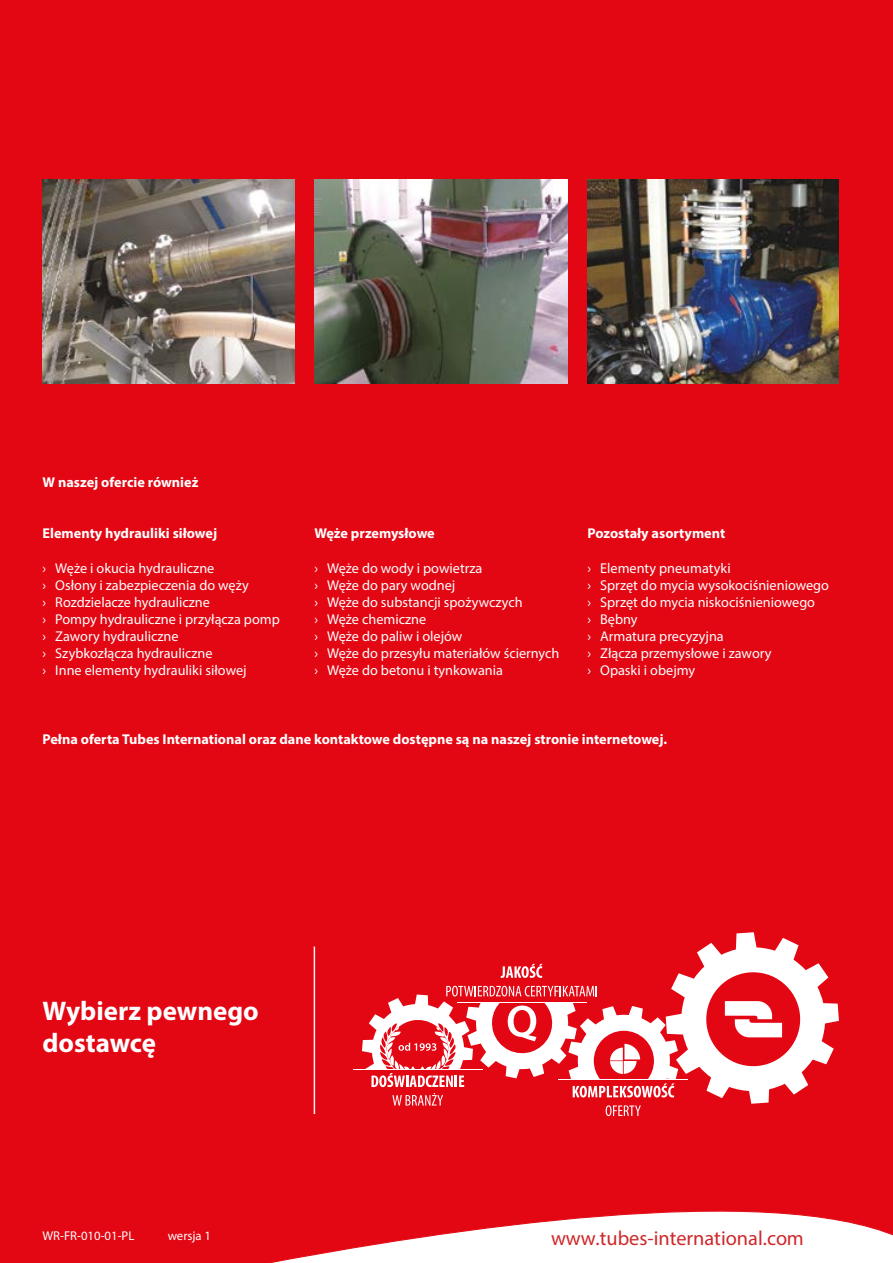
<style>
.page{position:relative;width:893px;height:1263px;background:#e30613}
.page>*{position:absolute;margin:0;border:0;box-sizing:border-box;transform-origin:0 0}
.t1{font:700 27px/32.4px "Myriad Pro";color:#fff}
.t2{font:20.25px "Myriad Pro";color:#cf272a}
.t3{font:14.25px/17.1px "Myriad Pro";color:#fff}
.t4{font:700 14.25px "Myriad Pro";color:#fff}
.t5{font:12.75px "Myriad Pro";color:#fff}
</style>
<div class="page">
<img style="left:43px;top:179px;width:251px;height:204px">
<img style="left:314px;top:179px;width:254px;height:204px">
<img style="left:587px;top:179px;width:252px;height:204px">
<hr style="left:353px;top:1069px;width:129px;height:1px;background:#fff">
<svg style="left:362px;top:932px;width:477px;height:184px"></svg>
<hr style="left:314px;top:946px;width:1px;height:168px;background:#f2f2f2">
<svg style="left:269px;top:1211px;width:624px;height:52px;fill:#fff"></svg>
<p class="t4" style="left:43px;top:473px;width:157px">W naszej ofercie również</p>
<p class="t4" style="left:43px;top:524px;width:176px">Elementy hydrauliki siłowej</p>
<p class="t3" style="left:43px;top:559px;width:239px">› Węże i okucia hydrauliczne<br>› Osłony i zabezpieczenia do węży<br>› Rozdzielacze hydrauliczne<br>› Pompy hydrauliczne i przyłącza pomp › Zawory hydrauliczne<br>› Szybkozłącza hydrauliczne<br>› Inne elementy hydrauliki siłowej</p>
<p class="t4" style="left:314px;top:524px;width:122px">Węże przemysłowe</p>
<p class="t3" style="left:314px;top:559px;width:247px">› Węże do wody i powietrza<br>› Węże do pary wodnej<br>› Węże do substancji spożywczych<br>› Węże chemiczne<br>› Węże do paliw i olejów<br>› Węże do przesyłu materiałów ściernych › Węże do betonu i tynkowania</p>
<p class="t4" style="left:587px;top:524px;width:139px">Pozostały asortyment</p>
<p class="t3" style="left:587px;top:559px;width:243px">› Elementy pneumatyki<br>› Sprzęt do mycia wysokociśnieniowego › Sprzęt do mycia niskociśnieniowego<br>› Bębny<br>› Armatura precyzyjna<br>› Złącza przemysłowe i zawory<br>› Opaski i obejmy</p>
<p class="t4" style="left:43px;top:730px;width:626px">Pełna oferta Tubes International oraz dane kontaktowe dostępne są na naszej stronie internetowej.</p>
<h1 class="t1" style="left:43px;top:993px;width:218px">Wybierz pewnego dostawcę</h1>
<p class="t5" style="left:43px;top:1227px;width:93px">WR-FR-010-01-PL</p>
<p class="t5" style="left:168px;top:1227px;width:45px">wersja 1</p>
<h2 class="t2" style="left:551px;top:1226px;width:254px">www.tubes-international.com</h2>
</div>
